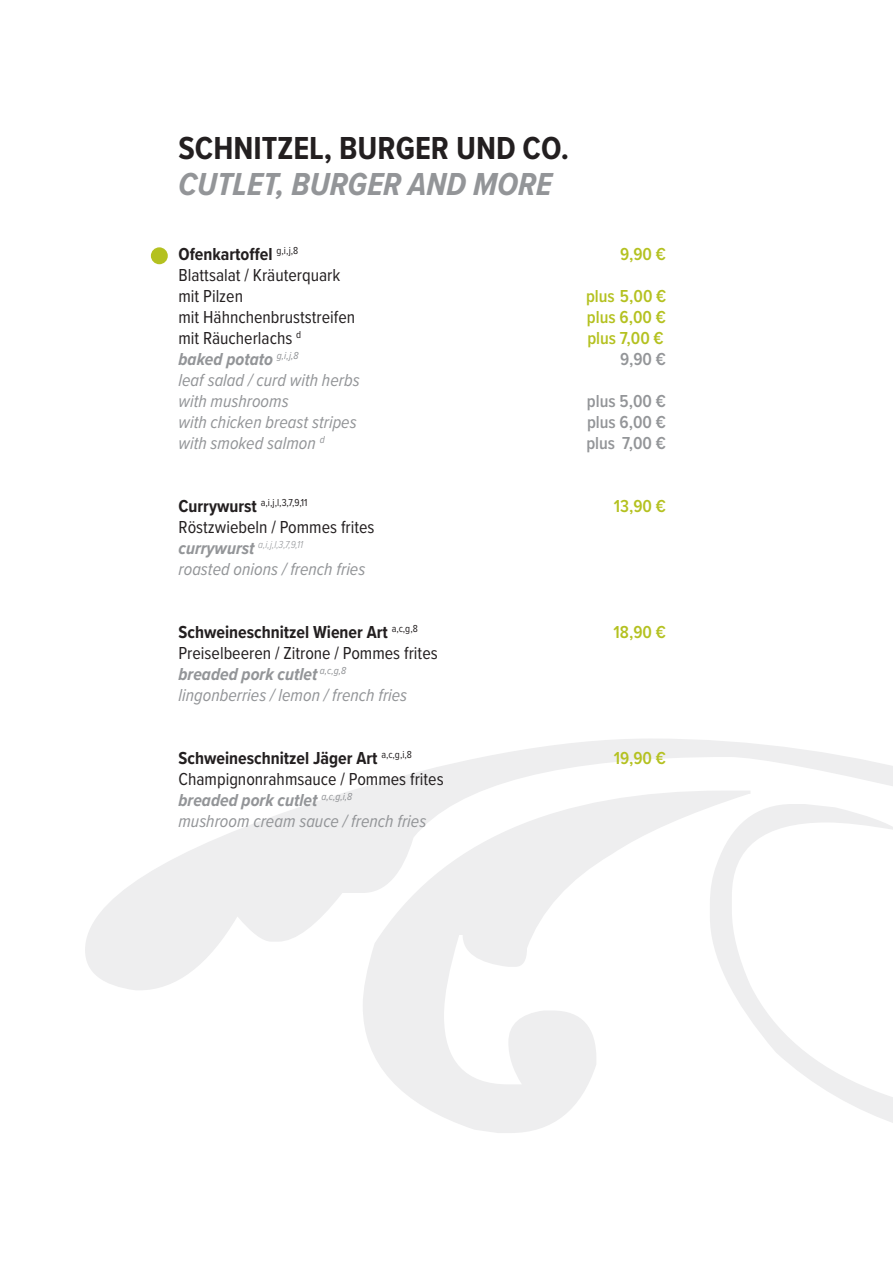
<style>
.page{position:relative;width:893px;height:1263px;background:#fff}
.page>*{position:absolute;margin:0;border:0;box-sizing:border-box;transform-origin:0 0}
.t1{font:700 33px "Proxima Nova Cond";color:#231f20}
.t2{font:italic 700 33px "Proxima Nova Cond";color:#939598}
.t3{font:18px/21px "Proxima Nova Cond";color:#231f20}
.t4{font:italic 18px/21px "Proxima Nova Cond";color:#939598}
.t5{font:700 18px "Proxima Nova Cond";color:#231f20}
.t6{font:600 18px "Proxima Nova Cond";color:#b4c120}
.t7{font:600 18px "Proxima Nova Cond";color:#939598}
.t8{font:italic 700 18px "Proxima Nova Cond";color:#939598}
.t9{font:10.5px "Proxima Nova Cond";color:#231f20}
.t10{font:italic 300 10.5px "Proxima Nova Cond";color:#939598}
.s1{font-weight:700;font-size:18px}
.s2{font-weight:700;font-style:italic;color:#939598}
.s3{font-style:italic;color:#939598}
</style>
<div class="page">
<svg style="left:85px;top:739px;width:808px;height:394px"></svg>
<div style="left:151px;top:247px;width:17px;height:17px;background:#b4c120;border-radius:50%"></div>
<h1 class="t1" style="left:179px;top:124px;width:392px">SCHNITZEL, BURGER UND CO.</h1>
<h1 class="t2" style="left:179px;top:160px;width:375px">CUTLET, BURGER AND MORE</h1>
<p class="t5" style="left:179px;top:240px;width:121px">Ofenkartoffel <sup>g,i,j,8</sup></p>
<p class="t6" style="left:620px;top:240px;width:47px">9,90 €</p>
<p class="t3" style="left:179px;top:263px;width:163px">Blattsalat / Kräuterquark mit Pilzen</p>
<p class="t6" style="left:586px;top:282px;width:82px">plus 5,00 €</p>
<p class="t3" style="left:179px;top:305px;width:178px">mit Hähnchenbruststreifen</p>
<p class="t6" style="left:587px;top:303px;width:81px">plus 6,00 €</p>
<p class="t3" style="left:179px;top:326px;width:124px">mit Räucherlachs <sup>d</sup></p>
<p class="t6" style="left:587px;top:324px;width:78px">plus 7,00 €</p>
<p class="t8" style="left:179px;top:345px;width:122px">baked potato <sup>g,i,j,8</sup></p>
<p class="t7" style="left:620px;top:345px;width:47px">9,90 €</p>
<p class="t4" style="left:179px;top:368px;width:183px">leaf salad / curd with herbs with mushrooms</p>
<p class="t7" style="left:587px;top:387px;width:81px">plus 5,00 €</p>
<p class="t4" style="left:179px;top:410px;width:180px">with chicken breast stripes</p>
<p class="t7" style="left:587px;top:408px;width:81px">plus 6,00 €</p>
<p class="t4" style="left:179px;top:431px;width:148px">with smoked salmon <sup>d</sup></p>
<p class="t7" style="left:586px;top:429px;width:81px">plus 7,00 €</p>
<p class="t9" style="left:179px;top:494px;width:131px"><span class="s1">Currywurst</span> a,i,j,l,3,7,9,11</p>
<p class="t6" style="left:614px;top:492px;width:54px">13,90 €</p>
<p class="t3" style="left:179px;top:515px;width:198px">Röstzwiebeln / Pommes frites</p>
<p class="t10" style="left:179px;top:536px;width:126px"><span class="s1">currywurst</span> a,i,j,l,3,7,9,11</p>
<p class="t4" style="left:179px;top:557px;width:188px">roasted onions / french fries</p>
<p class="t5" style="left:179px;top:618px;width:241px">Schweineschnitzel Wiener Art <sup>a,c,g,8</sup></p>
<p class="t6" style="left:614px;top:618px;width:54px">18,90 €</p>
<p class="t3" style="left:179px;top:641px;width:261px">Preiselbeeren / Zitrone / Pommes frites <span class="s2">breaded pork cutlet</span> <sup>a,c,g,8 </sup><span class="s3">lingonberries / lemon / french fries</span></p>
<p class="t5" style="left:179px;top:744px;width:235px">Schweineschnitzel Jäger Art <sup>a,c,g,i,8</sup></p>
<p class="t6" style="left:614px;top:744px;width:54px">19,90 €</p>
<p class="t3" style="left:179px;top:767px;width:267px">Champignonrahmsauce / Pommes frites <span class="s2">breaded pork cutlet</span> <sup>a,c,g,i,8<br></sup><span class="s3">mushroom cream sauce / french fries</span></p>
</div>
